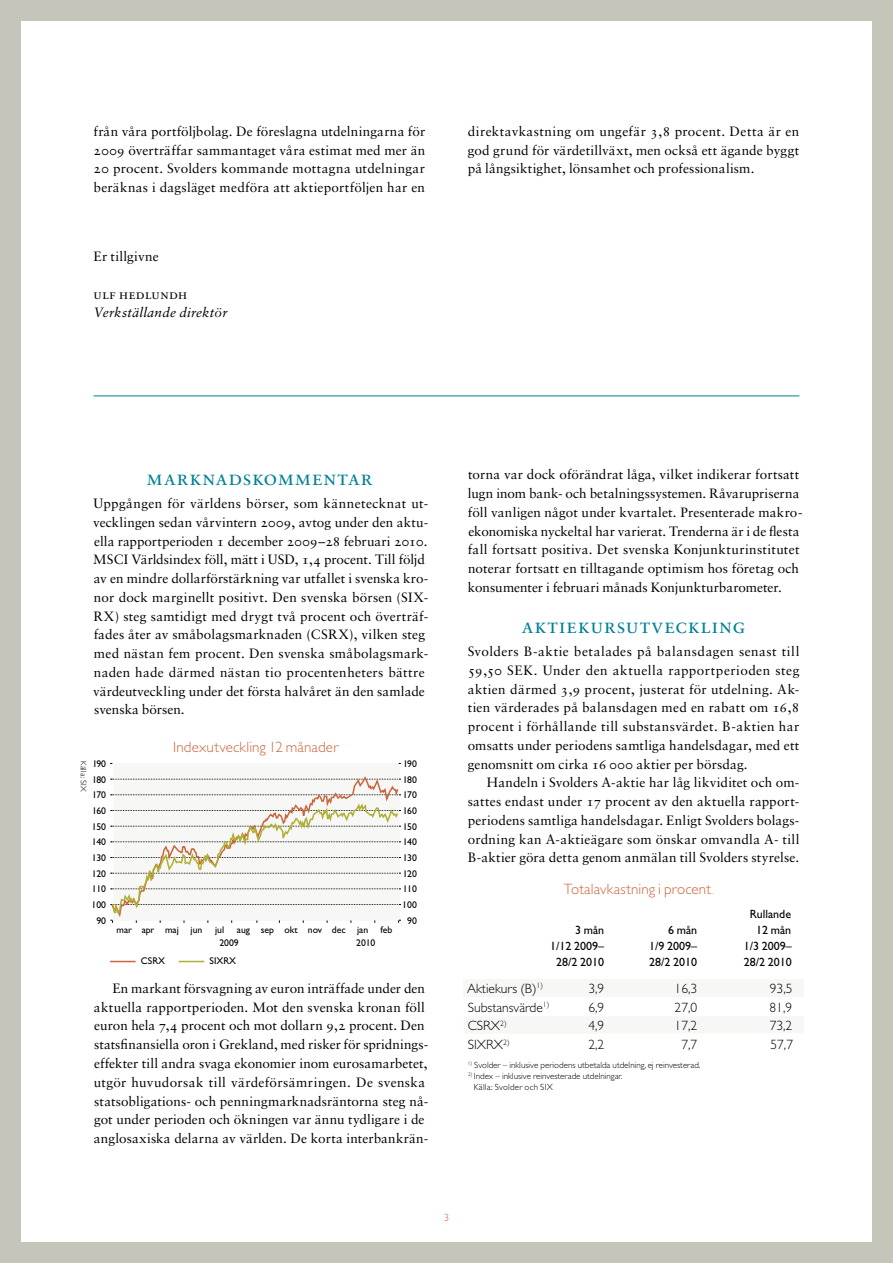
<style>
.page{position:relative;width:893px;height:1263px;background:#c6c5ba}
.page>*{position:absolute;margin:0;border:0;box-sizing:border-box;transform-origin:0 0}
.t1{font:21px "Sabon Roman SC";letter-spacing:.04em;color:#008194}
.t2{font:300 15px "Gill Sans Std";letter-spacing:.01em;color:#cb653c}
.t3{font:13.5px/18.8px "Sabon Roman Os F";letter-spacing:.01em;color:#000;text-align:justify}
.t4{font:300 13.5px "Gill Sans Std";color:#000}
.t5{font:italic 13.5px "Sabon";letter-spacing:.015em;color:#000}
.t6{font:13.5px "Sabon Roman SC";letter-spacing:.025em;color:#000}
.t7{font:12px "Gill Sans Std";color:#000}
.t8{font:300 10.5px "Gill Sans Std";color:#cb653c}
.t9{font:9.75px/15.6px "Gill Sans Std";color:#000}
.t10{font:300 9px/11.2px "Gill Sans Std";color:#000}
.t11{font:300 8.25px "Gill Sans Std";letter-spacing:.035em;color:#000}
.s1{font-size:9px}
</style>
<div class="page">
<div style="left:21px;top:21px;width:851px;height:1221px;background:#fff"></div>
<div style="left:113px;top:763px;width:287px;height:157px;background:#f7f7f5"></div>
<svg style="left:110px;top:961px;width:26px;height:1px"></svg>
<svg style="left:179px;top:961px;width:25px;height:1px"></svg>
<svg style="left:110px;top:776px;width:291px;height:147px"></svg>
<div style="left:464px;top:1016px;width:340px;height:18px;background:#f7f7f5"></div>
<div style="left:464px;top:979px;width:340px;height:18px;background:#f7f7f5"></div>
<hr style="left:94px;top:396px;width:705px;height:1px;background:#008194">
<p class="t3" style="left:94px;top:122px;width:333px">från våra portföljbolag. De föreslagna utdelningarna för 2009 överträffar sammantaget våra estimat med mer än 20 procent. Svolders kommande mottagna utdelningar beräknas i dagsläget medföra att aktieportföljen har en</p>
<p class="t3" style="left:468px;top:122px;width:333px">direktavkastning om ungefär 3,8 procent. Detta är en god grund för värdetillväxt, men också ett ägande byggt på långsiktighet, lönsamhet och professionalism.</p>
<p class="t3" style="left:94px;top:247px;width:67px">Er tillgivne</p>
<p class="t6" style="left:94px;top:286px;width:95px">ulf hedlundh</p>
<p class="t5" style="left:94px;top:305px;width:136px">Verkställande direktör</p>
<h1 class="t1" style="left:146px;top:465px;width:228px">marknadskommentar</h1>
<p class="t3" style="left:93px;top:494px;width:337px;text-align:left">Uppgången för världens börser, som kännetecknat ut&shy;vecklingen sedan vårvintern 2009, avtog under den aktu&shy;ella rapportperioden 1 december 2009–28 februari 2010.<br>MSCI Världsindex föll, mätt i USD, 1,4 procent. Till följd av en mindre dollarförstärkning var utfallet i svenska kro&shy;nor dock marginellt positivt. Den svenska börsen (SIX-RX) steg samtidigt med drygt två procent och överträf&shy;fades åter av småbolagsmarknaden (CSRX), vilken steg med nästan fem procent. Den svenska småbolagsmark&shy;naden hade därmed nästan tio procentenheters bättre värdeutveckling under det första halvåret än den samlade svenska börsen.</p>
<p class="t2" style="left:173px;top:739px;width:167px">Indexutveckling 12 månader</p>
<p class="t9" style="left:92px;top:756px;width:15px">190</p>
<p class="t11" style="left:88px;top:761px;width:33px;rotate:90deg">Källa: SIX</p>
<p class="t9" style="left:92px;top:772px;width:16px">180</p>
<p class="t9" style="left:92px;top:787px;width:16px">170<br>160</p>
<p class="t9" style="left:403px;top:756px;width:15px">190</p>
<p class="t9" style="left:403px;top:772px;width:16px">180</p>
<p class="t9" style="left:403px;top:787px;width:16px">170<br>160</p>
<p class="t9" style="left:92px;top:819px;width:16px">150</p>
<p class="t9" style="left:403px;top:819px;width:16px">150</p>
<p class="t9" style="left:92px;top:834px;width:16px">140</p>
<p class="t9" style="left:92px;top:866px;width:16px">120</p>
<p class="t9" style="left:92px;top:850px;width:16px">130</p>
<p class="t9" style="left:403px;top:834px;width:16px">140</p>
<p class="t9" style="left:403px;top:866px;width:16px">120</p>
<p class="t9" style="left:403px;top:850px;width:16px">130</p>
<p class="t9" style="left:92px;top:881px;width:16px">110</p>
<p class="t9" style="left:403px;top:881px;width:16px">110</p>
<p class="t9" style="left:91px;top:897px;width:16px">100</p>
<p class="t9" style="left:402px;top:897px;width:16px">100</p>
<p class="t9" style="left:96px;top:912px;width:11px">90</p>
<p class="t9" style="left:407px;top:912px;width:11px">90</p>
<p class="t9" style="left:116px;top:922px;width:87px">mar apr maj jun</p>
<p class="t9" style="left:215px;top:922px;width:11px">jul</p>
<p class="t9" style="left:237px;top:922px;width:133px">aug sep okt nov dec jan</p>
<p class="t9" style="left:381px;top:922px;width:13px">feb</p>
<p class="t9" style="left:219px;top:935px;width:21px">2009</p>
<p class="t9" style="left:356px;top:935px;width:21px">2010</p>
<p class="t9" style="left:141px;top:953px;width:26px">CSRX</p>
<p class="t9" style="left:210px;top:953px;width:28px">SIXRX</p>
<p class="t3" style="left:94px;top:979px;width:336px;text-align:left;text-indent:19px">En markant försvagning av euron inträffade under den aktuella rapportperioden. Mot den svenska kronan föll euron hela 7,4 procent och mot dollarn 9,2 procent. Den statsfinansiella oron i Grekland, med risker för spridnings&shy;effekter till andra svaga ekonomier inom eurosamarbetet, utgör huvudorsak till värdeförsämringen. De svenska statsobligations- och penningmarknadsräntorna steg nå&shy;got under perioden och ökningen var ännu tydligare i de anglosaxiska delarna av världen. De korta interbankrän-</p>
<p class="t3" style="left:468px;top:465px;width:336px;text-align:left">torna var dock oförändrat låga, vilket indikerar fortsatt lugn inom bank- och betalningssystemen. Råvarupriserna föll vanligen något under kvartalet. Presenterade makro&shy;ekonomiska nyckeltal har varierat. Trenderna är i de flesta fall fortsatt positiva. Det svenska Konjunkturinstitutet noterar fortsatt en tilltagande optimism hos företag och konsumenter i februari månads Konjunkturbarometer.</p>
<h1 class="t1" style="left:522px;top:613px;width:225px">aktiekursutveckling</h1>
<p class="t3" style="left:468px;top:642px;width:333px">Svolders B-aktie betalades på balansdagen senast till 59,50 SEK. Under den aktuella rapportperioden steg aktien därmed 3,9 procent, justerat för utdelning. Ak&shy;tien värderades på balansdagen med en rabatt om 16,8 procent i förhållande till substansvärdet. B-aktien har omsatts under periodens samtliga handelsdagar, med ett genomsnitt om cirka 16 000 aktier per börsdag.</p>
<p class="t3" style="left:468px;top:773px;width:333px;text-indent:19px">Handeln i Svolders A-aktie har låg likviditet och om&shy;sattes endast under 17 procent av den aktuella rapport&shy;periodens samtliga handelsdagar. Enligt Svolders bolags&shy;ordning kan A-aktieägare som önskar omvandla A- till B-aktier göra detta genom anmälan till Svolders styrelse.</p>
<p class="t2" style="left:564px;top:881px;width:151px">Totalavkastning i procent<span class="s1">.</span></p>
<p class="t7" style="left:750px;top:907px;width:43px">Rullande</p>
<p class="t7" style="left:575px;top:923px;width:31px">3 mån</p>
<p class="t7" style="left:668px;top:923px;width:31px">6 mån</p>
<p class="t7" style="left:756px;top:923px;width:37px">12 mån</p>
<p class="t7" style="left:550px;top:939px;width:56px">1/12 2009–</p>
<p class="t7" style="left:649px;top:939px;width:50px">1/9 2009–</p>
<p class="t7" style="left:744px;top:939px;width:50px">1/3 2009–</p>
<p class="t7" style="left:556px;top:955px;width:50px">28/2 2010</p>
<p class="t7" style="left:649px;top:955px;width:50px">28/2 2010</p>
<p class="t7" style="left:744px;top:955px;width:50px">28/2 2010</p>
<p class="t4" style="left:467px;top:981px;width:77px">Aktiekurs (B)<sup>1)</sup></p>
<p class="t4" style="left:588px;top:981px;width:17px">3,9</p>
<p class="t4" style="left:675px;top:981px;width:24px">16,3</p>
<p class="t4" style="left:770px;top:981px;width:24px">93,5</p>
<p class="t4" style="left:468px;top:999px;width:83px">Substansvärde<sup>1)</sup></p>
<p class="t4" style="left:588px;top:999px;width:17px">6,9</p>
<p class="t4" style="left:675px;top:999px;width:24px">27,0</p>
<p class="t4" style="left:770px;top:999px;width:24px">81,9</p>
<p class="t4" style="left:468px;top:1018px;width:41px">CSRX<sup>2)</sup></p>
<p class="t4" style="left:588px;top:1018px;width:17px">4,9</p>
<p class="t4" style="left:675px;top:1018px;width:24px">17,2</p>
<p class="t4" style="left:770px;top:1018px;width:24px">73,2</p>
<p class="t4" style="left:468px;top:1037px;width:43px">SIXRX<sup>2)</sup></p>
<p class="t4" style="left:588px;top:1037px;width:17px">2,2</p>
<p class="t4" style="left:681px;top:1037px;width:17px">7,7</p>
<p class="t4" style="left:770px;top:1037px;width:24px">57,7</p>
<p class="t10" style="left:468px;top:1059px;width:234px"><sup>1)</sup> Svolder – inklusive periodens utbetalda utdelning, ej reinvesterad.</p>
<p class="t10" style="left:474px;top:1070px;width:150px;text-indent:-6px"><sup>2)</sup> Index – inklusive reinvesterade utdelningar.<br>Källa: Svolder och SIX</p>
<p class="t8" style="left:444px;top:1212px;width:7px">3</p>
</div>
